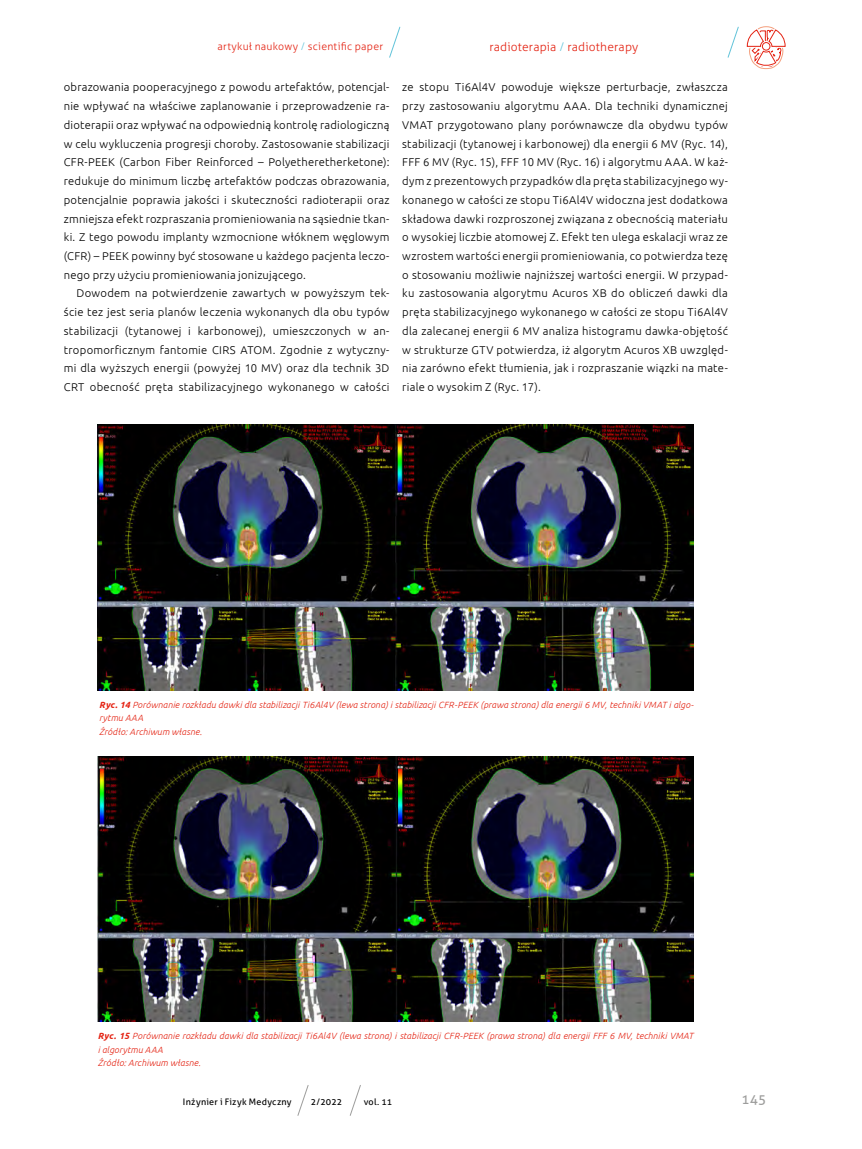
<style>
.page{position:relative;width:862px;height:1149px;background:#fff}
.page>*{position:absolute;margin:0;border:0;box-sizing:border-box;transform-origin:0 0}
.t1{font:13.5px "Aller";color:#9d9d9c}
.t2{font:300 12px "Aller";letter-spacing:.015em;color:#e42313}
.t3{font:300 11.25px/18.8px "Ubuntu";letter-spacing:.02em;color:#000;text-align:justify}
.t4{font:300 10.5px "Aller";letter-spacing:.025em;color:#e42313}
.t5{font:italic 300 9px/13.5px "Ubuntu";letter-spacing:.015em;color:#e42313}
.t6{font:9px "Aller";letter-spacing:.025em;color:#000}
.s1{color:#61c3d9}
.s2{font-weight:700}
</style>
<div class="page">
<svg style="left:297px;top:1085px;width:11px;height:30px"></svg>
<svg style="left:389px;top:26px;width:11px;height:32px"></svg>
<svg style="left:350px;top:1085px;width:10px;height:30px"></svg>
<svg style="left:727px;top:26px;width:59px;height:43px"></svg>
<svg style="left:762px;top:43px;width:7px;height:7px"></svg>
<div style="left:761px;top:42px;width:8px;height:8px;border:1px solid #e42313;border-radius:50%"></div>
<img style="left:98px;top:424px;width:595px;height:266px">
<img style="left:98px;top:756px;width:595px;height:265px">
<p class="t4" style="left:217px;top:40px;width:167px">artykuł naukowy <span class="s1">/</span> scientific paper</p>
<p class="t2" style="left:489px;top:40px;width:150px">radioterapia <span class="s1">/</span> radiotherapy</p>
<p class="t3" style="left:64px;top:78px;width:327px">obrazowania pooperacyjnego z powodu artefaktów, potencjal&shy;nie wpływać na właściwe zaplanowanie i przeprowadzenie ra&shy;dioterapii oraz wpływać na odpowiednią kontrolę radiologiczną w celu wykluczenia progresji choroby. Zastosowanie stabilizacji CFR-PEEK (Carbon Fiber Reinforced – Polyetheretherketone): redukuje do minimum liczbę artefaktów podczas obrazowania, potencjalnie poprawia jakości i skuteczności radioterapii oraz zmniejsza efekt rozpraszania promieniowania na sąsiednie tkan&shy;ki. Z tego powodu implanty wzmocnione włóknem węglowym (CFR) – PEEK powinny być stosowane u każdego pacjenta leczo&shy;nego przy użyciu promieniowania jonizującego.</p>
<p class="t3" style="left:64px;top:284px;width:327px;text-indent:13px">Dowodem na potwierdzenie zawartych w powyższym tek&shy;ście tez jest seria planów leczenia wykonanych dla obu typów stabilizacji (tytanowej i karbonowej), umieszczonych w an&shy;tropomorficznym fantomie CIRS ATOM. Zgodnie z wytyczny&shy;mi dla wyższych energii (powyżej 10 MV) oraz dla technik 3D CRT obecność pręta stabilizacyjnego wykonanego w całości</p>
<p class="t3" style="left:402px;top:78px;width:327px">ze stopu Ti6Al4V powoduje większe perturbacje, zwłaszcza przy zastosowaniu algorytmu AAA. Dla techniki dynamicznej VMAT przygotowano plany porównawcze dla obydwu typów stabilizacji (tytanowej i karbonowej) dla energii 6 MV (Ryc. 14), FFF 6 MV (Ryc. 15), FFF 10 MV (Ryc. 16) i algorytmu AAA. W każ&shy;dym z prezentowych przypadków dla pręta stabilizacyjnego wy&shy;konanego w całości ze stopu Ti6Al4V widoczna jest dodatkowa składowa dawki rozproszonej związana z obecnością materiału o wysokiej liczbie atomowej Z. Efekt ten ulega eskalacji wraz ze wzrostem wartości energii promieniowania, co potwierdza tezę o stosowaniu możliwie najniższej wartości energii. W przypad&shy;ku zastosowania algorytmu Acuros XB do obliczeń dawki dla pręta stabilizacyjnego wykonanego w całości ze stopu Ti6Al4V dla zalecanej energii 6 MV analiza histogramu dawka-objętość w strukturze GTV potwierdza, iż algorytm Acuros XB uwzględ&shy;nia zarówno efekt tłumienia, jak i rozpraszanie wiązki na mate&shy;riale o wysokim Z (Ryc. 17).</p>
<p class="t5" style="left:99px;top:697px;width:595px"><span class="s2">Ryc. 14</span> Porównanie rozkładu dawki dla stabilizacji Ti6Al4V (lewa strona) i stabilizacji CFR-PEEK (prawa strona) dla energii 6 MV, techniki VMAT i algo&shy;rytmu AAA<br>Źródło: Archiwum własne.</p>
<p class="t5" style="left:98px;top:1028px;width:596px"><span class="s2">Ryc. 15</span> Porównanie rozkładu dawki dla stabilizacji Ti6Al4V (lewa strona) i stabilizacji CFR-PEEK (prawa strona) dla energii FFF 6 MV, techniki VMAT i algorytmu AAA<br>Źródło: Archiwum własne.</p>
<p class="t6" style="left:183px;top:1095px;width:110px">Inżynier i Fizyk Medyczny</p>
<p class="t6" style="left:311px;top:1095px;width:33px">2/2022</p>
<p class="t6" style="left:363px;top:1095px;width:30px">vol. 11</p>
<p class="t1" style="left:741px;top:1090px;width:26px">145</p>
</div>
